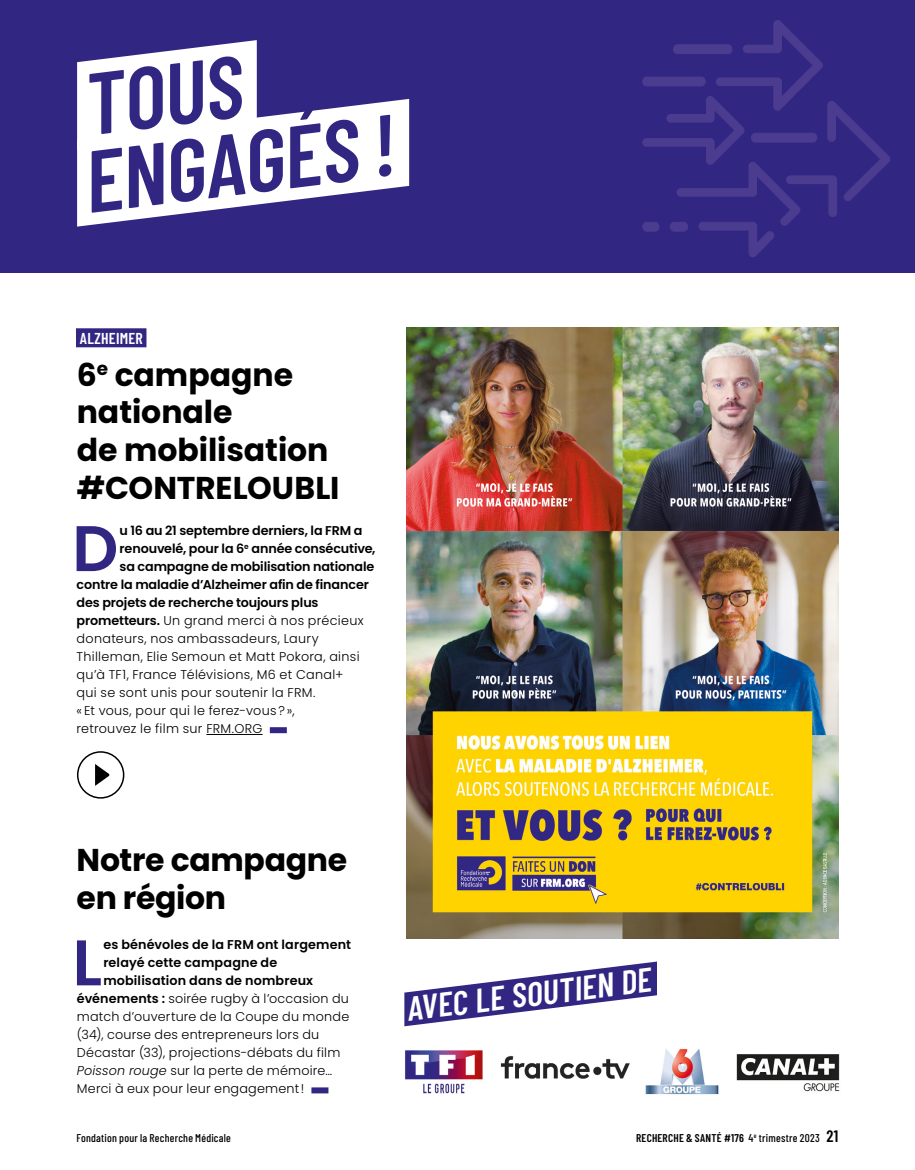
<style>
.page{position:relative;width:915px;height:1170px;background:#fff}
.page>*{position:absolute;margin:0;border:0;box-sizing:border-box;transform-origin:0 0}
.t1{font:600 87.15px/76.9px "Barlow Condensed";color:#312783}
.t2{font:600 64.35px "Poppins";color:#312783}
.t3{font:600 33.75px "Barlow Condensed";color:#fff}
.t4{font:700 31.5px/37.5px "Poppins";letter-spacing:-.005em;color:#000}
.t5{font:600 15.75px "Barlow Condensed";letter-spacing:.015em;color:#fff}
.t6{font:300 12.75px "Poppins";letter-spacing:.02em;color:#000}
.t7{font:600 12.75px "Poppins";letter-spacing:-.01em;color:#000}
.t8{font:600 12.75px "Poppins";letter-spacing:.01em;color:#000}
.t9{font:600 11.25px "Barlow Condensed";letter-spacing:.02em;color:#000}
.t10{font:500 11.25px "Barlow Condensed";letter-spacing:.02em;color:#000}
.s1{font-weight:600}
.s2{font-style:italic}
.s3{font-weight:500}
.s4{font-size:16.5px}
</style>
<div class="page">
<img style="left:405px;top:1048px;width:435px;height:47px">
<div style="left:0;top:0;width:914px;height:272px;background:#312783"></div>
<svg style="left:642px;top:20px;width:247px;height:237px"></svg>
<div style="left:673px;top:45px;width:58px;height:9px;background:#4c3c90;border-radius:4px"></div>
<div style="left:673px;top:45px;width:58px;height:9px;border:1px solid #4c3c90;border-radius:4px"></div>
<svg style="left:0;top:45px;width:494px;height:228px"></svg>
<div style="left:311px;top:1087px;width:17px;height:6px;background:#312783"></div>
<hr style="left:206px;top:734px;width:56px;height:1px;background:#000">
<div style="left:270px;top:727px;width:17px;height:6px;background:#312783"></div>
<img style="left:406px;top:328px;width:432px;height:610px">
<div style="left:76px;top:328px;width:70px;height:19px;background:#312783"></div>
<svg style="left:404px;top:961px;width:253px;height:66px"></svg>
<div style="left:77px;top:751px;width:47px;height:47px;border:2px solid #000;border-radius:50%"></div>
<svg style="left:95px;top:764px;width:15px;height:21px"></svg>
<h1 class="t1" style="left:68px;top:62px;width:313px;rotate:-7deg">TOUS<br>ENGAGÉS !</h1>
<p class="t5" style="left:80px;top:327px;width:64px">ALZHEIMER</p>
<h3 class="t4" style="left:77px;top:356px;width:264px">6<sup>e</sup> campagne nationale<br>de mobilisation #CONTRELOUBLI</h3>
<h2 class="t2" style="left:72px;top:511px;width:48px">D</h2>
<p class="t7" style="left:120px;top:523px;width:244px">u 16 au 21 septembre derniers, la FRM a</p>
<p class="t7" style="left:120px;top:541px;width:257px">renouvelé, pour la 6<sup>e</sup> année consécutive,</p>
<p class="t7" style="left:120px;top:559px;width:256px">sa campagne de mobilisation nationale</p>
<p class="t7" style="left:77px;top:577px;width:294px">contre la maladie d’Alzheimer afin de financer</p>
<p class="t7" style="left:77px;top:595px;width:243px">des projets de recherche toujours plus</p>
<p class="t6" style="left:77px;top:613px;width:288px"><span class="s1">prometteurs.</span> Un grand merci à nos précieux</p>
<p class="t6" style="left:77px;top:631px;width:243px">donateurs, nos ambassadeurs, Laury</p>
<p class="t6" style="left:77px;top:649px;width:284px">Thilleman, Elie Semoun et Matt Pokora, ainsi</p>
<p class="t6" style="left:77px;top:667px;width:268px">qu’à TF1, France Télévisions, M6 et Canal+</p>
<p class="t6" style="left:77px;top:685px;width:240px">qui se sont unis pour soutenir la FRM.</p>
<p class="t6" style="left:77px;top:703px;width:219px">« Et vous, pour qui le ferez-vous ? »,</p>
<p class="t6" style="left:77px;top:721px;width:187px">retrouvez le film sur FRM.ORG</p>
<h3 class="t4" style="left:77px;top:841px;width:272px">Notre campagne en région</h3>
<h2 class="t2" style="left:72px;top:925px;width:31px">L</h2>
<p class="t8" style="left:103px;top:937px;width:249px">es bénévoles de la FRM ont largement</p>
<p class="t8" style="left:103px;top:955px;width:175px">relayé cette campagne de</p>
<p class="t8" style="left:103px;top:973px;width:211px">mobilisation dans de nombreux</p>
<p class="t6" style="left:77px;top:991px;width:273px"><span class="s1">événements :</span> soirée rugby à l’occasion du</p>
<p class="t6" style="left:77px;top:1009px;width:274px">match d’ouverture de la Coupe du monde</p>
<p class="t6" style="left:77px;top:1027px;width:244px">(34), course des entrepreneurs lors du</p>
<p class="t6" style="left:77px;top:1045px;width:265px">Décastar (33), projections-débats du film</p>
<p class="t6" style="left:77px;top:1063px;width:257px"><span class="s2">Poisson rouge</span> sur la perte de mémoire…</p>
<p class="t6" style="left:77px;top:1081px;width:229px">Merci à eux pour leur engagement!</p>
<h3 class="t3" style="left:403px;top:985px;width:247px;rotate:-7deg">AVEC LE SOUTIEN DE</h3>
<p class="t10" style="left:77px;top:1129px;width:156px">Fondation pour la Recherche Médicale</p>
<p class="t9" style="left:636px;top:1129px;width:204px">RECHERCHE &amp; SANTÉ #176 <span class="s3">4</span><sup>e</sup> <span class="s3">trimestre 2023</span> <span class="s4">21</span></p>
</div>
